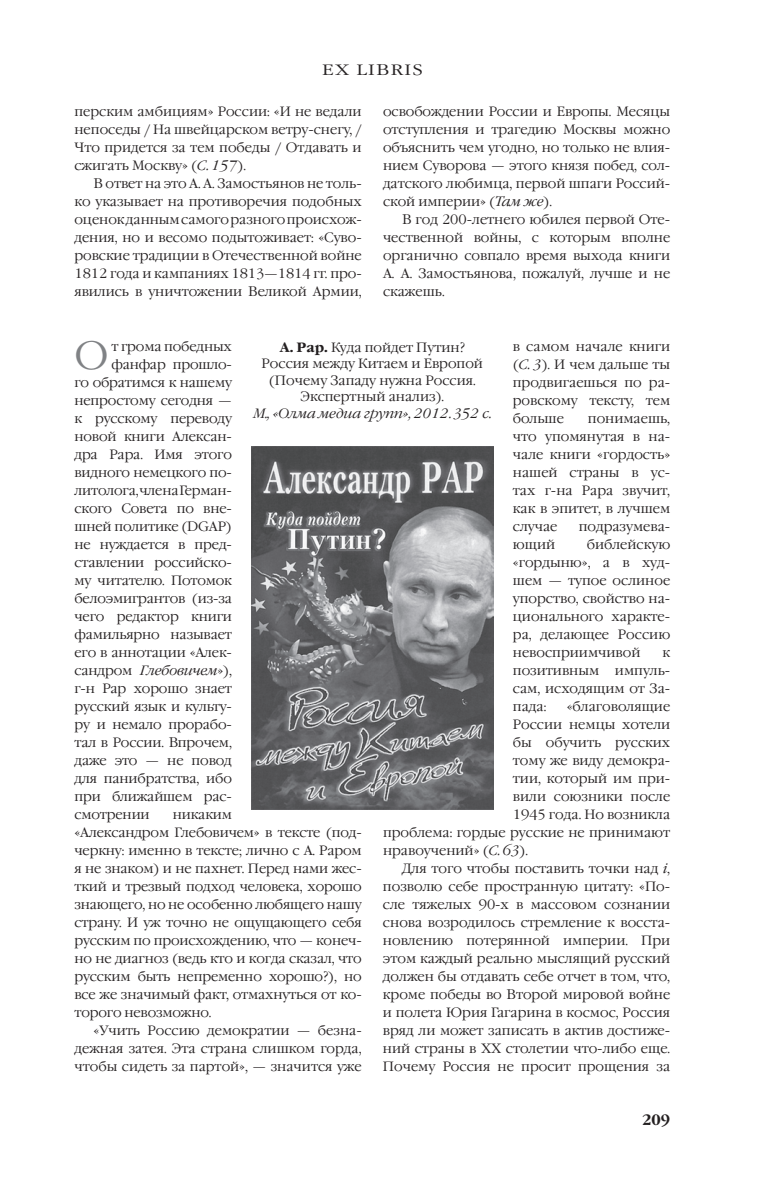
<style>
.page{position:relative;width:766px;height:1191px;background:#fff}
.page>*{position:absolute;margin:0;border:0;box-sizing:border-box;transform-origin:0 0}
.t1{font:300 39.15px "Garamond C";color:#808285}
.t2{font:300 15px "Garamond C";letter-spacing:.075em;color:#231f20;scale:1.25 1}
.t3{font:700 15px "Garamond C";color:#231f20}
.t4{font:300 13.5px/18px "Garamond C";letter-spacing:-.005em;color:#231f20;text-align:justify}
.s1{font-style:italic}
.s2{font-weight:700}
</style>
<div class="page">
<img style="left:251px;top:446px;width:242px;height:363px">
<p class="t2" style="left:322px;top:61px;width:82px">EX LIBRIS</p>
<p class="t4" style="left:74px;top:103px;width:289px">перским амбициям» России: «И не ведали</p>
<p class="t4" style="left:74px;top:121px;width:289px">непоседы / На швейцарском ветру-снегу, /</p>
<p class="t4" style="left:74px;top:139px;width:289px">Что придется за тем победы / Отдавать и</p>
<p class="t4" style="left:74px;top:157px;width:173px">сжигать Москву» (<span class="s1">С. 157</span>).</p>
<p class="t4" style="left:94px;top:175px;width:269px">В ответ на это А. А. Замостьянов не толь-</p>
<p class="t4" style="left:74px;top:193px;width:289px">ко указывает на противоречия подобных</p>
<p class="t4" style="left:74px;top:211px;width:289px">оценок данным самого разного происхож-</p>
<p class="t4" style="left:74px;top:229px;width:289px">дения, но и весомо подытоживает: «Суво-</p>
<p class="t4" style="left:74px;top:247px;width:289px">ровские традиции в Отечественной войне</p>
<p class="t4" style="left:74px;top:265px;width:289px">1812 года и кампаниях 1813—1814 гг. про-</p>
<p class="t4" style="left:74px;top:283px;width:289px">явились в уничтожении Великой Армии,</p>
<p class="t4" style="left:383px;top:103px;width:289px">освобождении России и Европы. Месяцы</p>
<p class="t4" style="left:383px;top:121px;width:289px">отступления и трагедию Москвы можно</p>
<p class="t4" style="left:383px;top:139px;width:289px">объяснить чем угодно, но только не влия-</p>
<p class="t4" style="left:383px;top:157px;width:289px">нием Суворова — этого князя побед, сол-</p>
<p class="t4" style="left:383px;top:175px;width:289px">датского любимца, первой шпаги Россий-</p>
<p class="t4" style="left:383px;top:193px;width:170px">ской империи» (<span class="s1">Там же</span>).</p>
<p class="t4" style="left:402px;top:211px;width:269px">В год 200-летнего юбилея первой Оте-</p>
<p class="t4" style="left:383px;top:229px;width:289px">чественной войны, с которым вполне</p>
<p class="t4" style="left:383px;top:247px;width:289px">органично совпало время выхода книги</p>
<p class="t4" style="left:383px;top:265px;width:289px">А. А. Замостьянова, пожалуй, лучше и не</p>
<p class="t4" style="left:383px;top:283px;width:63px">скажешь.</p>
<p class="t1" style="left:74px;top:334px;width:35px">О</p>
<p class="t4" style="left:111px;top:338px;width:122px">т грома победных</p>
<p class="t4" style="left:254px;top:339px;width:239px;line-height:16.5px;text-align:center"><span class="s2">А. Рар.</span> Куда пойдет Путин?<br>Россия между Китаем и Европой (Почему Западу нужна Россия.<br>Экспертный анализ).<br><span class="s1">М., «Олма медиа групп», 2012. 352 с.</span></p>
<p class="t4" style="left:512px;top:338px;width:159px">в самом начале книги (<span class="s1">С. 3</span>). И чем дальше ты продвигаешься по ра&shy;ровскому тексту, тем больше</p>
<p class="t4" style="left:111px;top:356px;width:122px">фанфар прошло-</p>
<p class="t4" style="left:74px;top:374px;width:159px">го обратимся к нашему</p>
<p class="t4" style="left:74px;top:392px;width:159px">непростому сегодня —</p>
<p class="t4" style="left:74px;top:410px;width:159px">к русскому переводу</p>
<p class="t4" style="left:74px;top:428px;width:159px">новой книги Алексан-</p>
<p class="t4" style="left:74px;top:446px;width:159px">дра Рара. Имя этого</p>
<p class="t4" style="left:74px;top:464px;width:159px">видного немецкого по-</p>
<p class="t4" style="left:74px;top:482px;width:159px">литолога, члена Герман-</p>
<p class="t4" style="left:74px;top:500px;width:159px">ского Совета по вне-</p>
<p class="t4" style="left:74px;top:518px;width:159px">шней политике (DGAP)</p>
<p class="t4" style="left:74px;top:536px;width:159px">не нуждается в пред-</p>
<p class="t4" style="left:74px;top:554px;width:159px">ставлении российско-</p>
<p class="t4" style="left:74px;top:572px;width:159px">му читателю. Потомок</p>
<p class="t4" style="left:74px;top:590px;width:159px">белоэмигрантов (из-за</p>
<p class="t4" style="left:74px;top:608px;width:159px">чего редактор книги</p>
<p class="t4" style="left:74px;top:626px;width:159px">фамильярно называет</p>
<p class="t4" style="left:74px;top:644px;width:159px">его в аннотации «Алек-</p>
<p class="t4" style="left:74px;top:662px;width:159px">сандром <span class="s1">Глебовичем</span>»),</p>
<p class="t4" style="left:74px;top:680px;width:159px">г-н Рар хорошо знает</p>
<p class="t4" style="left:74px;top:698px;width:159px">русский язык и культу-</p>
<p class="t4" style="left:74px;top:716px;width:159px">ру и немало прорабо-</p>
<p class="t4" style="left:74px;top:734px;width:159px">тал в России. Впрочем,</p>
<p class="t4" style="left:74px;top:752px;width:159px">даже это — не повод</p>
<p class="t4" style="left:74px;top:770px;width:159px">для панибратства, ибо</p>
<p class="t4" style="left:74px;top:788px;width:159px">при ближайшем рас-</p>
<p class="t4" style="left:74px;top:806px;width:77px">смотрении</p>
<p class="t4" style="left:173px;top:806px;width:61px">никаким</p>
<p class="t4" style="left:74px;top:824px;width:289px">«Александром Глебовичем» в тексте (под-</p>
<p class="t4" style="left:74px;top:842px;width:289px">черкну: именно в тексте; лично с А. Раром</p>
<p class="t4" style="left:74px;top:860px;width:289px">я не знаком) и не пахнет. Перед нами жес-</p>
<p class="t4" style="left:74px;top:878px;width:289px">ткий и трезвый подход человека, хорошо</p>
<p class="t4" style="left:74px;top:896px;width:289px">знающего, но не особенно любящего нашу</p>
<p class="t4" style="left:74px;top:914px;width:289px">страну. И уж точно не ощущающего себя</p>
<p class="t4" style="left:74px;top:932px;width:289px">русским по происхождению, что — конеч-</p>
<p class="t4" style="left:74px;top:950px;width:289px">но не диагноз (ведь кто и когда сказал, что</p>
<p class="t4" style="left:74px;top:968px;width:289px">русским быть непременно хорошо?), но</p>
<p class="t4" style="left:74px;top:986px;width:289px">все же значимый факт, отмахнуться от ко-</p>
<p class="t4" style="left:74px;top:1004px;width:138px">торого невозможно.</p>
<p class="t4" style="left:94px;top:1022px;width:269px">«Учить Россию демократии — безна-</p>
<p class="t4" style="left:74px;top:1040px;width:289px">дежная затея. Эта страна слишком горда,</p>
<p class="t4" style="left:74px;top:1058px;width:289px">чтобы сидеть за партой», — значится уже</p>
<p class="t4" style="left:512px;top:410px;width:159px;text-indent:75px">понимаешь, что упомянутая в на&shy;чале книги «гордость» нашей страны в ус&shy;тах г-на Рара звучит, как в эпитет, в лучшем случае</p>
<p class="t4" style="left:578px;top:518px;width:93px">подразумева-</p>
<p class="t4" style="left:512px;top:536px;width:159px;text-indent:74px">библейскую «гордыню», а в худ&shy;шем — тупое ослиное упорство, свойство на&shy;ционального характе&shy;ра, делающее Россию невосприимчивой</p>
<p class="t4" style="left:512px;top:536px;width:44px">ющий</p>
<p class="t4" style="left:512px;top:644px;width:159px;text-indent:150px">к позитивным импуль&shy;сам, исходящим от За&shy;пада:</p>
<p class="t4" style="left:566px;top:698px;width:105px">«благоволящие</p>
<p class="t4" style="left:512px;top:716px;width:159px">России немцы хотели</p>
<p class="t4" style="left:512px;top:734px;width:159px">бы обучить русских</p>
<p class="t4" style="left:512px;top:752px;width:159px">тому же виду демокра-</p>
<p class="t4" style="left:512px;top:770px;width:159px">тии, который им при-</p>
<p class="t4" style="left:512px;top:788px;width:159px">вили союзники после</p>
<p class="t4" style="left:512px;top:806px;width:159px">1945 года. Но возникла</p>
<p class="t4" style="left:383px;top:824px;width:289px">проблема: гордые русские не принимают</p>
<p class="t4" style="left:383px;top:842px;width:146px">нравоучений» (<span class="s1">С. 63</span>).</p>
<p class="t4" style="left:402px;top:860px;width:269px">Для того чтобы поставить точки над <span class="s1">i</span>,</p>
<p class="t4" style="left:383px;top:878px;width:289px">позволю себе пространную цитату: «По-</p>
<p class="t4" style="left:383px;top:896px;width:289px">сле тяжелых 90-х в массовом сознании</p>
<p class="t4" style="left:383px;top:913px;width:289px">снова возродилось стремление к восста-</p>
<p class="t4" style="left:383px;top:931px;width:289px">новлению потерянной империи. При</p>
<p class="t4" style="left:383px;top:949px;width:289px">этом каждый реально мыслящий русский</p>
<p class="t4" style="left:383px;top:967px;width:289px">должен бы отдавать себе отчет в том, что,</p>
<p class="t4" style="left:383px;top:985px;width:289px">кроме победы во Второй мировой войне</p>
<p class="t4" style="left:383px;top:1003px;width:289px">и полета Юрия Гагарина в космос, Россия</p>
<p class="t4" style="left:383px;top:1021px;width:289px">вряд ли может записать в актив достиже-</p>
<p class="t4" style="left:383px;top:1039px;width:289px">ний страны в ХХ столетии что-либо еще.</p>
<p class="t4" style="left:383px;top:1057px;width:289px">Почему Россия не просит прощения за</p>
<p class="t3" style="left:642px;top:1111px;width:29px">209</p>
</div>
